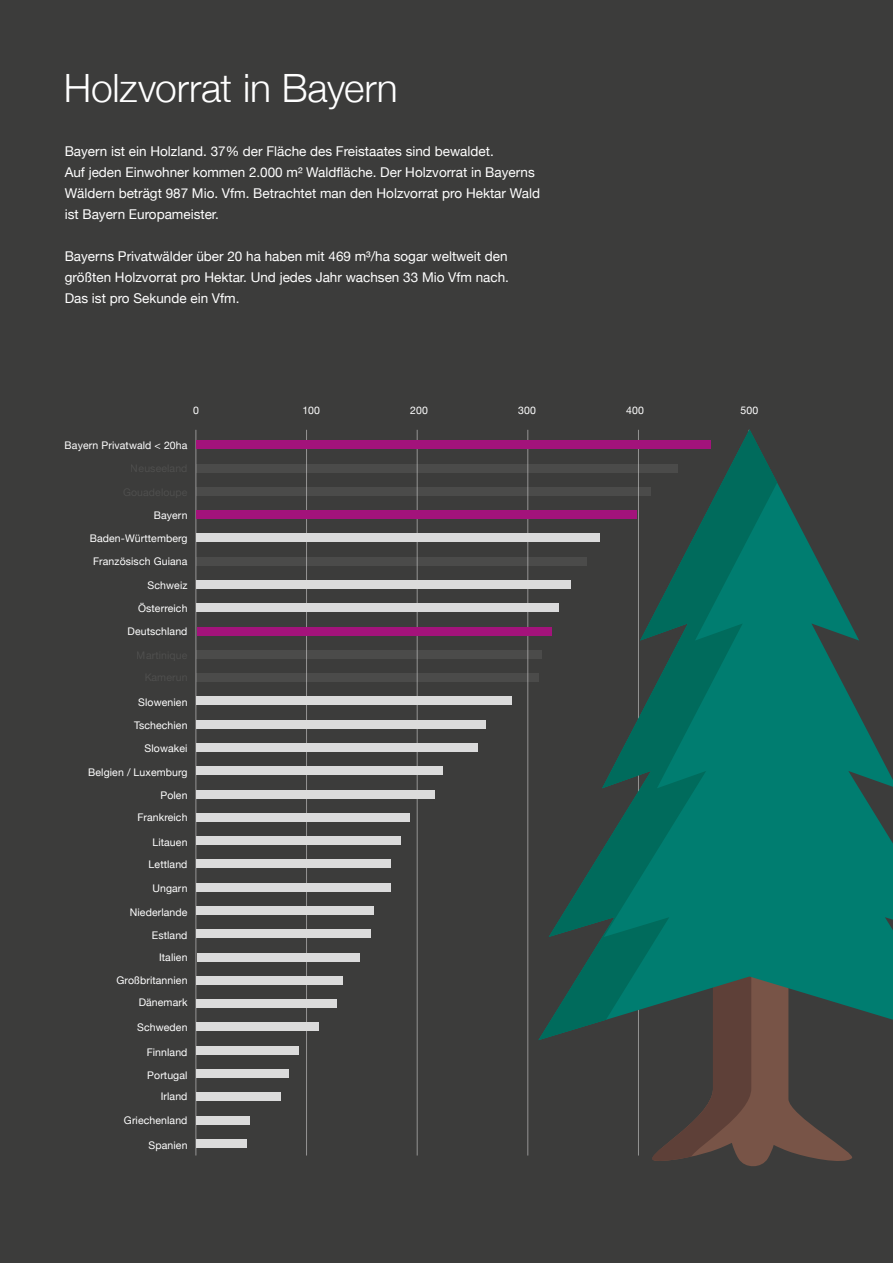
<style>
.page{position:relative;width:893px;height:1263px;background:#3c3c3b}
.page>*{position:absolute;margin:0;border:0;box-sizing:border-box;transform-origin:0 0}
.t1{font:300 39px "Helvetica Neue";letter-spacing:-.005em;color:#fff}
.t2{font:13.5px/21px "Helvetica Neue";color:#fff}
.t3{font:10.5px/22.5px "Helvetica Neue";letter-spacing:.01em;color:#fff;text-align:right}
</style>
<div class="page">
<hr style="left:527px;top:430px;width:1px;height:725px;background:#eeeded">
<hr style="left:417px;top:430px;width:1px;height:725px;background:#eeeded">
<hr style="left:306px;top:430px;width:1px;height:725px;background:#eeeded">
<hr style="left:196px;top:430px;width:1px;height:725px;background:#eeeded">
<div style="left:197px;top:440px;width:514px;height:9px;background:#a3137b"></div>
<div style="left:197px;top:464px;width:481px;height:8px;background:#4b4b4a"></div>
<div style="left:197px;top:487px;width:454px;height:9px;background:#4b4b4a"></div>
<div style="left:197px;top:510px;width:440px;height:9px;background:#a3137b"></div>
<div style="left:197px;top:534px;width:403px;height:8px;background:#dbdbdb"></div>
<div style="left:197px;top:557px;width:390px;height:8px;background:#4b4b4a"></div>
<div style="left:197px;top:580px;width:374px;height:9px;background:#dbdbdb"></div>
<div style="left:197px;top:603px;width:362px;height:9px;background:#dbdbdb"></div>
<div style="left:197px;top:627px;width:354px;height:8px;background:#a3137b"></div>
<div style="left:197px;top:650px;width:345px;height:9px;background:#4b4b4a"></div>
<div style="left:197px;top:673px;width:342px;height:9px;background:#4b4b4a"></div>
<div style="left:197px;top:697px;width:315px;height:8px;background:#dbdbdb"></div>
<div style="left:197px;top:720px;width:289px;height:8px;background:#dbdbdb"></div>
<div style="left:197px;top:743px;width:281px;height:9px;background:#dbdbdb"></div>
<div style="left:197px;top:766px;width:246px;height:9px;background:#dbdbdb"></div>
<div style="left:197px;top:790px;width:238px;height:8px;background:#dbdbdb"></div>
<div style="left:197px;top:813px;width:213px;height:9px;background:#dbdbdb"></div>
<div style="left:197px;top:836px;width:204px;height:9px;background:#dbdbdb"></div>
<div style="left:197px;top:859px;width:194px;height:9px;background:#dbdbdb"></div>
<div style="left:197px;top:883px;width:194px;height:8px;background:#dbdbdb"></div>
<div style="left:197px;top:906px;width:177px;height:9px;background:#dbdbdb"></div>
<div style="left:197px;top:929px;width:174px;height:9px;background:#dbdbdb"></div>
<div style="left:197px;top:953px;width:163px;height:8px;background:#dbdbdb"></div>
<div style="left:197px;top:976px;width:146px;height:9px;background:#dbdbdb"></div>
<div style="left:197px;top:999px;width:140px;height:9px;background:#dbdbdb"></div>
<div style="left:197px;top:1022px;width:122px;height:9px;background:#dbdbdb"></div>
<div style="left:197px;top:1046px;width:102px;height:8px;background:#dbdbdb"></div>
<div style="left:197px;top:1069px;width:92px;height:9px;background:#dbdbdb"></div>
<div style="left:197px;top:1092px;width:84px;height:9px;background:#dbdbdb"></div>
<div style="left:197px;top:1116px;width:53px;height:8px;background:#dbdbdb"></div>
<div style="left:197px;top:1139px;width:50px;height:9px;background:#dbdbdb"></div>
<svg style="left:740px;top:1040px;width:112px;height:126px"></svg>
<svg style="left:638px;top:1040px;width:113px;height:121px"></svg>
<svg style="left:777px;top:482px;width:116px;height:558px;fill:#007d70"></svg>
<svg style="left:538px;top:429px;width:239px;height:611px"></svg>
<h1 class="t1" style="left:64px;top:56px;width:335px">Holzvorrat in Bayern</h1>
<p class="t2" style="left:65px;top:142px;width:477px">Bayern ist ein Holzland. 37% der Fläche des Freistaates sind bewaldet.<br>Auf jeden Einwohner kommen 2.000 m² Waldfläche. Der Holzvorrat in Bayerns Wäldern beträgt 987 Mio. Vfm. Betrachtet man den Holzvorrat pro Hektar Wald ist Bayern Europameister.</p>
<p class="t2" style="left:65px;top:247px;width:446px;text-align:justify">Bayerns Privatwälder über 20 ha haben mit 469 m³/ha sogar weltweit den größten Holzvorrat pro Hektar. Und jedes Jahr wachsen 33 Mio Vfm nach.<br>Das ist pro Sekunde ein Vfm.</p>
<p class="t3" style="left:193px;top:400px;width:7px">0</p>
<p class="t3" style="left:302px;top:400px;width:19px">100</p>
<p class="t3" style="left:410px;top:400px;width:19px">200</p>
<p class="t3" style="left:518px;top:400px;width:19px">300</p>
<p class="t3" style="left:626px;top:400px;width:19px">400</p>
<p class="t3" style="left:741px;top:400px;width:19px">500</p>
<p class="t3" style="left:65px;top:435px;width:124px">Bayern Privatwald &lt; 20ha</p>
<p class="t3" style="left:154px;top:504px;width:35px">Bayern</p>
<p class="t3" style="left:90px;top:528px;width:99px">Baden-Württemberg</p>
<p class="t3" style="left:93px;top:551px;width:96px">Französisch Guiana</p>
<p class="t3" style="left:148px;top:574px;width:41px">Schweiz</p>
<p class="t3" style="left:138px;top:598px;width:51px">Österreich</p>
<p class="t3" style="left:128px;top:621px;width:61px">Deutschland</p>
<p class="t3" style="left:138px;top:691px;width:51px">Slowenien</p>
<p class="t3" style="left:134px;top:714px;width:55px">Tschechien</p>
<p class="t3" style="left:145px;top:738px;width:44px">Slowakei</p>
<p class="t3" style="left:88px;top:761px;width:101px">Belgien / Luxemburg<br>Polen<br>Frankreich</p>
<p class="t3" style="left:149px;top:831px;width:40px;text-align:center">Litauen<br>Lettland</p>
<p class="t3" style="left:152px;top:877px;width:37px">Ungarn</p>
<p class="t3" style="left:117px;top:901px;width:72px">Niederlande<br>Estland<br>Italien<br>Großbritannien<br>Dänemark</p>
<p class="t3" style="left:137px;top:1017px;width:52px">Schweden</p>
<p class="t3" style="left:147px;top:1041px;width:42px">Finnland</p>
<p class="t3" style="left:147px;top:1065px;width:42px;line-height:21.6px">Portugal<br>Irland</p>
<p class="t3" style="left:124px;top:1109px;width:65px">Griechenland</p>
<p class="t3" style="left:149px;top:1134px;width:40px">Spanien</p>
</div>
